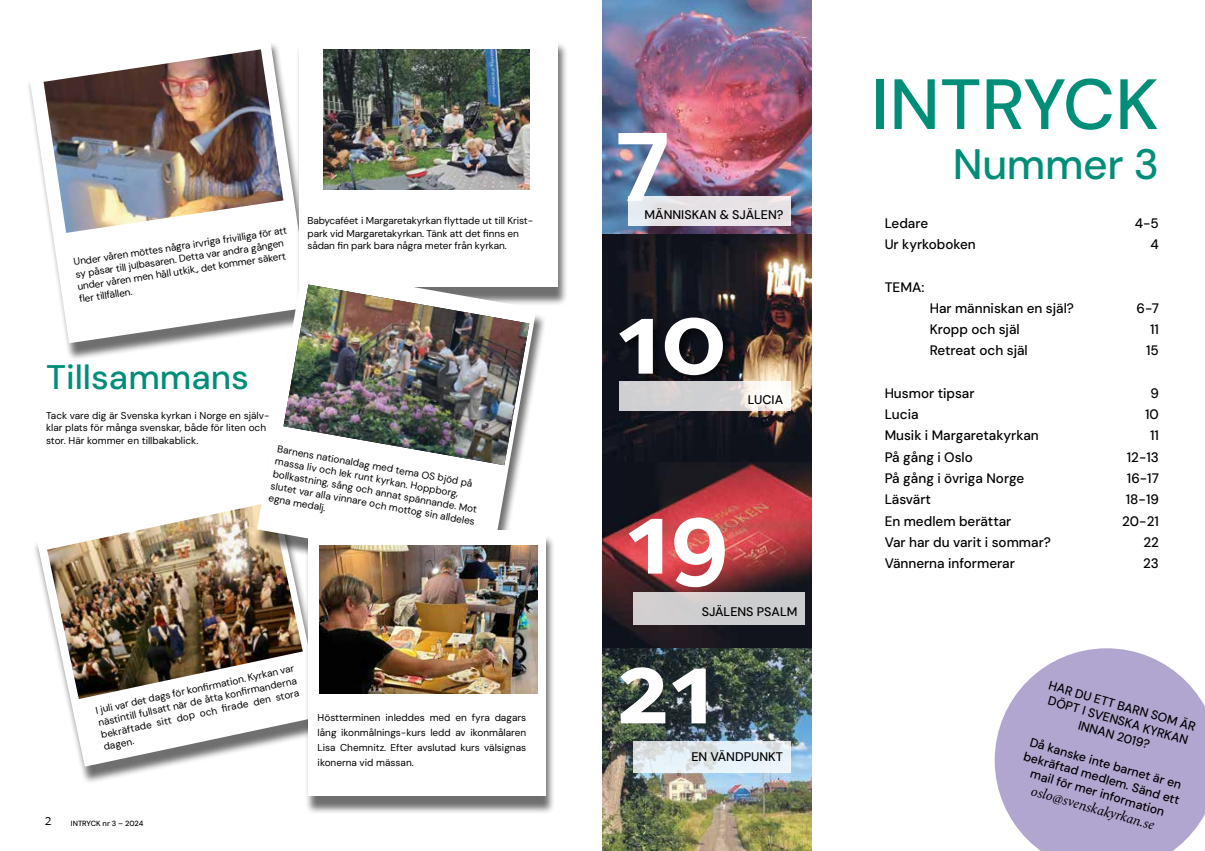
<style>
.page{position:relative;width:1205px;height:851px;background:#fff}
.page>*{position:absolute;margin:0;border:0;box-sizing:border-box;transform-origin:0 0}
.t1{font:700 expanded 103.75px/149.8px "Foundry Sterling";color:#fff}
.t2{font:500 70.88px "DM Sans";color:#008e79}
.t3{font:500 42.5px "DM Sans";letter-spacing:-.01em;color:#008e79}
.t4{font:500 34.12px "DM Sans";color:#008e79}
.t5{font:15px "Foundry Sterling Book Old Style";color:#000}
.t6{font:500 13.75px "DM Sans";color:#000}
.t7{font:italic 13.75px "Spectral";color:#000}
.t8{font:500 12.5px/15px "DM Sans";color:#000;text-align:center}
.t9{font:10px/12.5px "DM Sans";letter-spacing:-.01em;color:#000}
.t10{font:500 7.5px "DM Sans";letter-spacing:-.005em;color:#000}
</style>
<div class="page">
<div style="left:26px;top:41px;width:294px;height:320px;background:#000;opacity:.57"></div>
<svg style="left:29px;top:41px;width:267px;height:302px"></svg>
<div style="left:296px;top:41px;width:272px;height:265px;background:#000;opacity:.57"></div>
<div style="left:299px;top:36px;width:258px;height:251px;background:#fff"></div>
<div style="left:33px;top:488px;width:300px;height:296px;background:#000;opacity:.57"></div>
<svg style="left:35px;top:488px;width:270px;height:278px"></svg>
<img style="left:47px;top:502px;width:256px;height:197px">
<img style="left:602px;top:0;width:209px;height:648px">
<img style="left:602px;top:234px;width:209px;height:227px">
<div style="left:254px;top:273px;width:293px;height:315px;background:#000;opacity:.57"></div>
<svg style="left:257px;top:267px;width:279px;height:303px"></svg>
<img style="left:602px;top:648px;width:209px;height:202px">
<svg style="left:633px;top:740px;width:157px;height:32px;background:#dde6ec"></svg>
<div style="left:633px;top:592px;width:171px;height:33px;background:#cecdcf"></div>
<div style="left:618px;top:315px;width:117px;height:71px;background:#000;opacity:.58"></div>
<svg style="left:619px;top:381px;width:171px;height:30px;fill:#d2d1d2"></svg>
<div style="left:628px;top:196px;width:163px;height:30px;background:linear-gradient(to right,#e4e7ec,#e8e1e3)"></div>
<div style="left:305px;top:535px;width:251px;height:279px;background:#000;opacity:.57"></div>
<div style="left:308px;top:530px;width:237px;height:266px;background:#fff"></div>
<img style="left:320px;top:545px;width:217px;height:148px">
<img style="left:323px;top:49px;width:207px;height:140px">
<img style="left:283px;top:284px;width:246px;height:181px">
<img style="left:44px;top:49px;width:239px;height:184px">
<svg style="left:994px;top:648px;width:211px;height:202px;background:#bcb2d5"></svg>
<p class="t9" style="left:73px;top:257px;width:217px;rotate:-9deg">Under våren möttes några irvriga frivilliga för att sy påsar till julbasaren. Detta var andra gången under våren men håll utkik., det kommer säkert<br>fl er tillfällen.</p>
<p class="t9" style="left:307px;top:214px;width:227px">Babycaféet i Margaretakyrkan flyttade ut till Krist&shy;park vid Margaretakyrkan. Tänk att det finns en sådan fin park bara några meter från kyrkan.</p>
<h3 class="t4" style="left:46px;top:356px;width:204px">Tillsammans</h3>
<p class="t9" style="left:46px;top:408px;width:225px">Tack vare dig är Svenska kyrkan i Norge en själv&shy;klar plats för många svenskar, både för liten och stor. Här kommer en tillbakablick.</p>
<p class="t9" style="left:278px;top:442px;width:209px;rotate:10deg">Barnens nationaldag med tema OS bjöd på massa liv och lek runt kyrkan. Hoppborg, bollkastning, sång och annat spännande. Mot slutet var alla vinnare och mottog sin alldeles egna medalj.</p>
<p class="t9" style="left:95px;top:704px;width:204px;text-align:justify;rotate:-12deg">I juli var det dags för konfi rmation. Kyrkan var nästintill fullsatt när de åtta konfi rmanderna bekräftade sitt dop och fi rade den stora dagen.</p>
<p class="t9" style="left:318px;top:709px;width:210px;line-height:15px;text-align:justify">Höstterminen inleddes med en fyra dagars lång ikonmålnings-kurs ledd av ikonmålaren Lisa Chemnitz. Efter avslutad kurs välsignas ikonerna vid mässan.</p>
<h3 class="t5" style="left:45px;top:811px;width:8px">2</h3>
<p class="t10" style="left:71px;top:818px;width:74px">INTRYCK nr 3 – 2024</p>
<h1 class="t1" style="left:617px;top:76px;width:54px">7</h1>
<p class="t8" style="left:644px;top:207px;width:140px">MÄNNISKAN &amp; SJÄLEN?</p>
<h1 class="t1" style="left:617px;top:262px;width:108px">10</h1>
<p class="t8" style="left:748px;top:392px;width:37px">LUCIA</p>
<h1 class="t1" style="left:618px;top:462px;width:113px">19<br>21</h1>
<p class="t8" style="left:702px;top:604px;width:97px">SJÄLENS PSALM</p>
<p class="t8" style="left:691px;top:749px;width:93px">EN VÄNDPUNKT</p>
<h2 class="t2" style="left:871px;top:60px;width:289px">INTRYCK</h2>
<h3 class="t3" style="left:953px;top:137px;width:207px">Nummer 3</h3>
<h3 class="t6" style="left:884px;top:214px;width:45px">Ledare</h3>
<h3 class="t6" style="left:1135px;top:214px;width:26px">4-5</h3>
<h3 class="t6" style="left:884px;top:236px;width:93px">Ur kyrkoboken</h3>
<h3 class="t6" style="left:1150px;top:236px;width:10px">4</h3>
<h3 class="t6" style="left:884px;top:278px;width:41px">TEMA:</h3>
<h3 class="t6" style="left:929px;top:299px;width:146px">Har människan en själ?</h3>
<h3 class="t6" style="left:1136px;top:299px;width:24px">6-7</h3>
<h3 class="t6" style="left:929px;top:321px;width:92px">Kropp och själ</h3>
<h3 class="t6" style="left:1150px;top:321px;width:10px">11</h3>
<h3 class="t6" style="left:929px;top:342px;width:100px">Retreat och själ</h3>
<h3 class="t6" style="left:1146px;top:342px;width:14px">15</h3>
<h3 class="t6" style="left:884px;top:384px;width:91px">Husmor tipsar</h3>
<h3 class="t6" style="left:1150px;top:384px;width:10px">9</h3>
<h3 class="t6" style="left:884px;top:406px;width:35px">Lucia</h3>
<h3 class="t6" style="left:1145px;top:406px;width:15px">10</h3>
<h3 class="t6" style="left:884px;top:427px;width:156px">Musik i Margaretakyrkan</h3>
<h3 class="t6" style="left:1150px;top:427px;width:10px">11</h3>
<h3 class="t6" style="left:884px;top:448px;width:90px">På gång i Oslo</h3>
<h3 class="t6" style="left:1127px;top:448px;width:34px">12-13</h3>
<h3 class="t6" style="left:884px;top:469px;width:141px">På gång i övriga Norge</h3>
<h3 class="t6" style="left:1127px;top:469px;width:33px">16-17</h3>
<h3 class="t6" style="left:884px;top:491px;width:48px">Läsvärt</h3>
<h3 class="t6" style="left:1126px;top:491px;width:35px">18-19</h3>
<h3 class="t6" style="left:884px;top:512px;width:128px">En medlem berättar</h3>
<h3 class="t6" style="left:1122px;top:512px;width:38px">20-21</h3>
<h3 class="t6" style="left:884px;top:533px;width:168px">Var har du varit i sommar?</h3>
<h3 class="t6" style="left:1143px;top:533px;width:17px">22</h3>
<h3 class="t6" style="left:884px;top:554px;width:132px">Vännerna informerar</h3>
<h3 class="t6" style="left:1143px;top:554px;width:17px">23</h3>
<p class="t8" style="left:1051px;top:677px;width:154px;rotate:16deg">HAR DU ETT BARN SOM ÄR<br>DÖPT I SVENSKA KYRKAN<br>INNAN 2019?</p>
<p class="t8" style="left:1030px;top:733px;width:163px;rotate:16deg">Då kanske inte barnet är en bekräftad medlem. Sänd ett mail för mer information</p>
<h3 class="t7" style="left:1034px;top:780px;width:129px;rotate:16deg">oslo@svenskakyrkan.se</h3>
</div>
